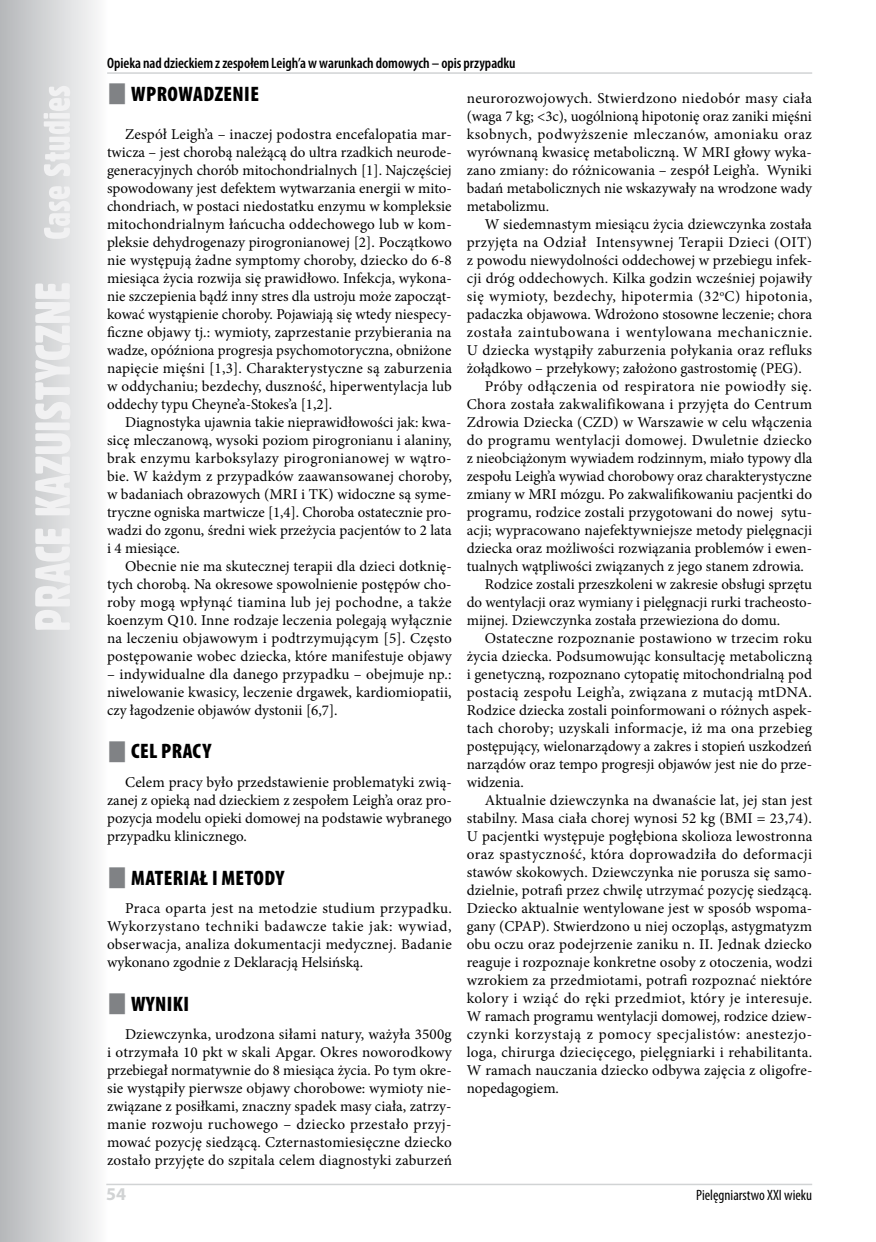
<style>
.page{position:relative;width:876px;height:1242px;background:#fff}
.page>*{position:absolute;margin:0;border:0;box-sizing:border-box;transform-origin:0 0}
.t1{font:900 condensed 21px "Myriad Pro";color:#000}
.t2{font:700 18px "Myriad Pro";color:#d1d3d4}
.t3{font:15px/18px "Minion Pro";letter-spacing:.005em;color:#000;text-align:justify}
.t4{font:15px "Minion Pro";letter-spacing:.03em;color:#000}
.t5{font:15px "Minion Pro";letter-spacing:.025em;color:#000}
.t6{font:600 condensed 15px "Myriad Pro";letter-spacing:-.005em;color:#000}
.t7{font:15px "Minion Pro";letter-spacing:.035em;color:#000}
.t8{font:15px "Minion Pro";letter-spacing:.04em;color:#000}
.t9{font:condensed 15px "Myriad Pro";color:#000}
</style>
<div class="page">
<svg style="left:0;top:0;width:108px;height:1242px"></svg>
<svg style="left:35px;top:86px;width:35px;height:544px"></svg>
<hr style="left:106px;top:1183px;width:706px;height:2px;background:#d1d3d4">
<hr style="left:107px;top:72px;width:705px;height:2px;background:#d1d3d4">
<p class="t6" style="left:107px;top:54px;width:410px">Opieka nad dzieckiem z zespołem Leigh’a w warunkach domowych – opis przypadku</p>
<h1 class="t1" style="left:131px;top:80px;width:59px">WPROWADZENIE</h1>
<p class="t3" style="left:107px;top:125px;width:346px;text-indent:18px">Zespół Leigh’a – inaczej podostra encefalopatia mar&shy;twicza – jest chorobą należącą do ultra rzadkich neurode&shy;generacyjnych chorób mitochondrialnych [1]. Najczęściej spowodowany jest defektem wytwarzania energii w mito&shy;chondriach, w postaci niedostatku enzymu w kompleksie mitochondrialnym łańcucha oddechowego lub w kom&shy;pleksie dehydrogenazy pirogronianowej [2]. Początkowo nie występują żadne symptomy choroby, dziecko do 6-8 miesiąca życia rozwija się prawidłowo. Infekcja, wykona&shy;nie szczepienia bądź inny stres dla ustroju może zapocząt&shy;kować wystąpienie choroby. Pojawiają się wtedy niespecy&shy;ficzne objawy tj.: wymioty, zaprzestanie przybierania na wadze, opóźniona progresja psychomotoryczna, obniżone napięcie mięśni [1,3]. Charakterystyczne są zaburzenia w oddychaniu; bezdechy, duszność, hiperwentylacja lub oddechy typu Cheyne’a-Stokes’a [1,2].</p>
<p class="t3" style="left:107px;top:413px;width:346px;text-indent:18px">Diagnostyka ujawnia takie nieprawidłowości jak: kwa&shy;sicę mleczanową, wysoki poziom pirogronianu i alaniny, brak enzymu karboksylazy pirogronianowej w wątro&shy;bie. W każdym z przypadków zaawansowanej choroby, w badaniach obrazowych (MRI i TK) widoczne są syme&shy;tryczne ogniska martwicze [1,4]. Choroba ostatecznie pro&shy;wadzi do zgonu, średni wiek przeżycia pacjentów to 2 lata i 4 miesiące.</p>
<p class="t3" style="left:107px;top:557px;width:346px;text-indent:18px">Obecnie nie ma skutecznej terapii dla dzieci dotknię&shy;tych chorobą. Na okresowe spowolnienie postępów cho&shy;roby mogą wpłynąć tiamina lub jej pochodne, a także koenzym Q10. Inne rodzaje leczenia polegają wyłącznie na leczeniu objawowym i podtrzymującym [5]. Często postępowanie wobec dziecka, które manifestuje objawy</p>
<p class="t3" style="left:107px;top:665px;width:346px">– indywidualne dla danego przypadku – obejmuje np.: niwelowanie kwasicy, leczenie drgawek, kardiomiopatii, czy łagodzenie objawów dystonii [6,7].</p>
<h1 class="t1" style="left:131px;top:738px;width:41px">CE L PRACY</h1>
<p class="t3" style="left:107px;top:773px;width:346px;text-indent:18px">Celem pracy było przedstawienie problematyki zwią&shy;zanej z opieką nad dzieckiem z zespołem Leigh’a oraz pro&shy;pozycja modelu opieki domowej na podstawie wybranego przypadku klinicznego.</p>
<h1 class="t1" style="left:131px;top:864px;width:11px">MATERIAŁ</h1>
<h1 class="t1" style="left:212px;top:864px;width:63px">IMETODY</h1>
<p class="t3" style="left:107px;top:899px;width:346px;text-indent:18px">Praca oparta jest na metodzie studium przypadku.<br>Wykorzystano techniki badawcze takie jak: wywiad, obserwacja, analiza dokumentacji medycznej. Badanie wykonano zgodnie z Deklaracją Helsińską.</p>
<h1 class="t1" style="left:131px;top:990px;width:11px">WYNIKI</h1>
<p class="t3" style="left:107px;top:1025px;width:346px;text-indent:18px">Dziewczynka, urodzona siłami natury, ważyła 3500g i otrzymała 10 pkt w skali Apgar. Okres noworodkowy przebiegał normatywnie do 8 miesiąca życia. Po tym okre&shy;sie wystąpiły pierwsze objawy chorobowe: wymioty nie&shy;związane z posiłkami, znaczny spadek masy ciała, zatrzy&shy;manie rozwoju ruchowego – dziecko przestało przyj&shy;mować pozycję siedzącą. Czternastomiesięczne dziecko zostało przyjęte do szpitala celem diagnostyki zaburzeń</p>
<p class="t3" style="left:467px;top:89px;width:347px">neurorozwojowych. Stwierdzono niedobór masy ciała (waga 7 kg; &lt;3c), uogólnioną hipotonię oraz zaniki mięśni ksobnych, podwyższenie mleczanów, amoniaku oraz wyrównaną kwasicę metaboliczną. W MRI głowy wyka&shy;zano zmiany: do różnicowania – zespół Leigh’a. Wyniki badań metabolicznych nie wskazywały na wrodzone wady metabolizmu.</p>
<p class="t3" style="left:485px;top:215px;width:329px">W siedemnastym miesiącu życia dziewczynka została</p>
<p class="t5" style="left:467px;top:232px;width:347px">przyjęta na Odział Intensywnej Terapii Dzieci (OIT)</p>
<p class="t3" style="left:467px;top:251px;width:347px">z powodu niewydolności oddechowej w przebiegu infek-</p>
<p class="t3" style="left:467px;top:269px;width:347px">cji dróg oddechowych. Kilka godzin wcześniej pojawiły</p>
<p class="t4" style="left:467px;top:286px;width:347px">się wymioty, bezdechy, hipotermia (32<sup>o</sup>C) hipotonia,</p>
<p class="t3" style="left:467px;top:305px;width:347px">padaczka objawowa. Wdrożono stosowne leczenie; chora</p>
<p class="t8" style="left:467px;top:322px;width:347px">została zaintubowana i wentylowana mechanicznie.</p>
<p class="t3" style="left:467px;top:341px;width:347px">U dziecka wystąpiły zaburzenia połykania oraz refluks</p>
<p class="t3" style="left:467px;top:359px;width:337px">żołądkowo – przełykowy; założono gastrostomię (PEG).</p>
<p class="t4" style="left:485px;top:376px;width:329px">Próby odłączenia od respiratora nie powiodły się.</p>
<p class="t3" style="left:467px;top:395px;width:347px">Chora została zakwalifikowana i przyjęta do Centrum</p>
<p class="t3" style="left:467px;top:413px;width:347px">Zdrowia Dziecka (CZD) w Warszawie w celu włączenia</p>
<p class="t5" style="left:467px;top:430px;width:347px">do programu wentylacji domowej. Dwuletnie dziecko</p>
<p class="t3" style="left:467px;top:449px;width:347px">z nieobciążonym wywiadem rodzinnym, miało typowy dla</p>
<p class="t3" style="left:467px;top:467px;width:347px">zespołu Leigh’a wywiad chorobowy oraz charakterystyczne</p>
<p class="t3" style="left:467px;top:485px;width:347px">zmiany w MRI mózgu. Po zakwalifikowaniu pacjentki do</p>
<p class="t3" style="left:467px;top:503px;width:347px">programu, rodzice zostali przygotowani do nowej sytu-</p>
<p class="t3" style="left:467px;top:521px;width:347px">acji; wypracowano najefektywniejsze metody pielęgnacji</p>
<p class="t3" style="left:467px;top:539px;width:347px">dziecka oraz możliwości rozwiązania problemów i ewen-</p>
<p class="t3" style="left:467px;top:557px;width:339px">tualnych wątpliwości związanych z jego stanem zdrowia.</p>
<p class="t3" style="left:485px;top:575px;width:329px">Rodzice zostali przeszkoleni w zakresie obsługi sprzętu</p>
<p class="t3" style="left:467px;top:593px;width:347px">do wentylacji oraz wymiany i pielęgnacji rurki tracheosto-</p>
<p class="t3" style="left:467px;top:611px;width:315px">mijnej. Dziewczynka została przewieziona do domu.</p>
<p class="t3" style="left:485px;top:629px;width:329px">Ostateczne rozpoznanie postawiono w trzecim roku</p>
<p class="t3" style="left:467px;top:647px;width:347px">życia dziecka. Podsumowując konsultację metaboliczną</p>
<p class="t3" style="left:467px;top:665px;width:347px">i genetyczną, rozpoznano cytopatię mitochondrialną pod</p>
<p class="t3" style="left:467px;top:683px;width:347px">postacią zespołu Leigh’a, związana z mutacją mtDNA.</p>
<p class="t3" style="left:467px;top:701px;width:347px">Rodzice dziecka zostali poinformowani o różnych aspek-</p>
<p class="t3" style="left:467px;top:719px;width:347px">tach choroby; uzyskali informacje, iż ma ona przebieg</p>
<p class="t3" style="left:467px;top:737px;width:347px">postępujący, wielonarządowy a zakres i stopień uszkodzeń</p>
<p class="t3" style="left:467px;top:755px;width:347px">narządów oraz tempo progresji objawów jest nie do prze-</p>
<p class="t3" style="left:467px;top:773px;width:59px">widzenia.</p>
<p class="t3" style="left:485px;top:791px;width:329px">Aktualnie dziewczynka na dwanaście lat, jej stan jest</p>
<p class="t3" style="left:467px;top:809px;width:347px">stabilny. Masa ciała chorej wynosi 52 kg (BMI = 23,74).</p>
<p class="t3" style="left:467px;top:827px;width:347px">U pacjentki występuje pogłębiona skolioza lewostronna</p>
<p class="t4" style="left:467px;top:844px;width:347px">oraz spastyczność, która doprowadziła do deformacji</p>
<p class="t3" style="left:467px;top:863px;width:347px">stawów skokowych. Dziewczynka nie porusza się samo-</p>
<p class="t3" style="left:467px;top:881px;width:347px">dzielnie, potrafi przez chwilę utrzymać pozycję siedzącą.</p>
<p class="t3" style="left:467px;top:899px;width:347px">Dziecko aktualnie wentylowane jest w sposób wspoma-</p>
<p class="t3" style="left:467px;top:917px;width:347px">gany (CPAP). Stwierdzono u niej oczopląs, astygmatyzm</p>
<p class="t3" style="left:467px;top:935px;width:347px">obu oczu oraz podejrzenie zaniku n. II. Jednak dziecko</p>
<p class="t3" style="left:467px;top:953px;width:347px">reaguje i rozpoznaje konkretne osoby z otoczenia, wodzi</p>
<p class="t3" style="left:467px;top:971px;width:347px">wzrokiem za przedmiotami, potrafi rozpoznać niektóre</p>
<p class="t4" style="left:467px;top:988px;width:347px">kolory i wziąć do ręki przedmiot, który je interesuje.</p>
<p class="t3" style="left:467px;top:1007px;width:347px">W ramach programu wentylacji domowej, rodzice dziew-</p>
<p class="t7" style="left:467px;top:1024px;width:347px">czynki korzystają z pomocy specjalistów: anestezjo-</p>
<p class="t3" style="left:467px;top:1043px;width:347px">loga, chirurga dziecięcego, pielęgniarki i rehabilitanta.</p>
<p class="t3" style="left:467px;top:1061px;width:347px">W ramach nauczania dziecko odbywa zajęcia z oligofre-</p>
<p class="t3" style="left:467px;top:1079px;width:94px">nopedagogiem.</p>
<p class="t2" style="left:106px;top:1182px;width:21px">54</p>
<p class="t9" style="left:696px;top:1186px;width:118px">Pielęgniarstwo XXI wieku</p>
</div>
